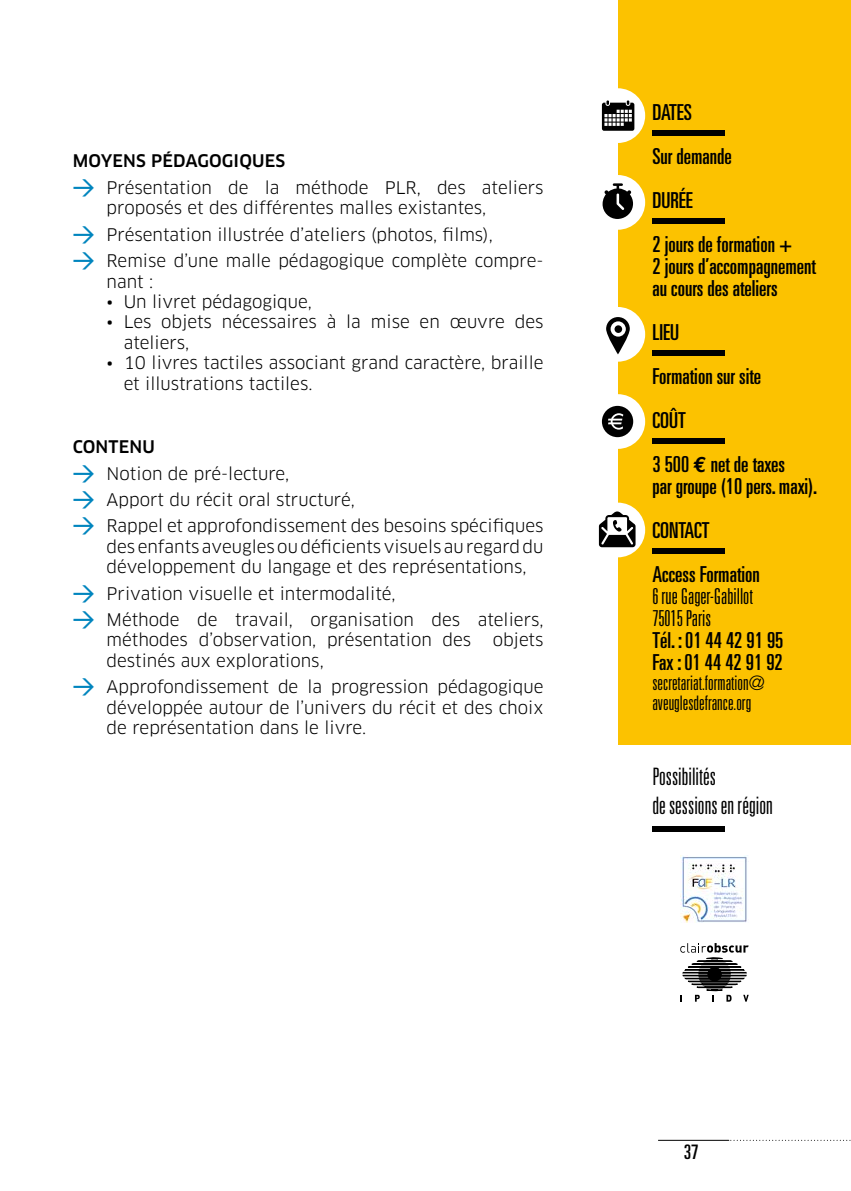
<style>
.page{position:relative;width:851px;height:1191px;background:#fff}
.page>*{position:absolute;margin:0;border:0;box-sizing:border-box;transform-origin:0 0}
.t1{font:300 ultra-condensed 24px/28.8px "Univers LT";color:#000}
.t2{font:ultra-condensed 22px/44px "Univers LT";color:#000}
.t3{font:300 ultra-condensed 22px/22px "Univers LT";color:#000}
.t4{font:300 ultra-condensed 20px/20px "Univers LT";color:#000}
.t5{font:ultra-condensed 20px "Univers LT";color:#000}
.t6{font:17px/20.4px "Clan OT";color:#000}
.t7{font:500 17px "Clan OT";letter-spacing:.01em;color:#000}
.s1{font-family:"DIN Pro";font-weight:500;font-size:22px;color:#0085be}
.s2{font-family:"Euro Mono";font-weight:700;font-stretch:normal}
</style>
<div class="page">
<hr style="left:658px;top:1139px;width:69px;height:1px;background:#000">
<svg style="left:727px;top:1139px;width:124px;height:1px"></svg>
<div style="left:618px;top:0;width:232px;height:744px;background:#fcc200"></div>
<div style="left:590px;top:307px;width:55px;height:55px;background:#fff;border-radius:50%"></div>
<svg style="left:606px;top:317px;width:23px;height:37px"></svg>
<div style="left:590px;top:88px;width:55px;height:55px;background:#fff;border-radius:50%"></div>
<svg style="left:601px;top:100px;width:33px;height:31px"></svg>
<div style="left:590px;top:394px;width:55px;height:55px;background:#fff;border-radius:50%"></div>
<div style="left:601px;top:406px;width:32px;height:31px;background:#000;border-radius:50%"></div>
<svg style="left:608px;top:413px;width:15px;height:16px"></svg>
<div style="left:590px;top:502px;width:55px;height:55px;background:#fff;border-radius:50%"></div>
<svg style="left:598px;top:511px;width:37px;height:36px"></svg>
<div style="left:590px;top:175px;width:55px;height:55px;background:#fff;border-radius:50%"></div>
<svg style="left:602px;top:183px;width:31px;height:36px"></svg>
<div style="left:652px;top:826px;width:72px;height:6px;background:#000"></div>
<div style="left:652px;top:130px;width:72px;height:6px;background:#000"></div>
<div style="left:652px;top:218px;width:72px;height:6px;background:#000"></div>
<div style="left:652px;top:350px;width:72px;height:6px;background:#000"></div>
<div style="left:652px;top:438px;width:72px;height:6px;background:#000"></div>
<div style="left:652px;top:548px;width:72px;height:6px;background:#000"></div>
<img style="left:680px;top:855px;width:68px;height:67px">
<svg style="left:680px;top:943px;width:68px;height:58px"></svg>
<p class="t7" style="left:73px;top:151px;width:214px">MOYENS PÉDAGOGIQUES</p>
<p class="t6" style="left:107px;top:177px;width:438px;text-indent:-34px"><span class="s1">→</span> Présentation de la méthode PLR, des ateliers proposés et des différentes malles existantes,</p>
<p class="t6" style="left:73px;top:224px;width:421px"><span class="s1">→</span> Présentation illustrée d’ateliers (photos, films),</p>
<p class="t6" style="left:107px;top:251px;width:438px;text-indent:-34px"><span class="s1">→</span> Remise d’une malle pédagogique complète compre&shy;nant :</p>
<p class="t6" style="left:107px;top:291px;width:207px">• Un livret pédagogique,</p>
<p class="t6" style="left:124px;top:312px;width:421px;text-indent:-17px">• Les objets nécessaires à la mise en œuvre des ateliers,</p>
<p class="t6" style="left:124px;top:353px;width:421px;text-indent:-17px">• 10 livres tactiles associant grand caractère, braille et illustrations tactiles.</p>
<p class="t7" style="left:73px;top:437px;width:84px">CONTENU</p>
<p class="t6" style="left:73px;top:463px;width:218px"><span class="s1">→</span> Notion de pré-lecture,</p>
<p class="t6" style="left:73px;top:489px;width:283px"><span class="s1">→</span> Apport du récit oral structuré,</p>
<p class="t6" style="left:107px;top:516px;width:438px;text-align:justify;text-indent:-34px"><span class="s1">→</span> Rappel et approfondissement des besoins spécifiques des enfants aveugles ou déficients visuels au regard du développement du langage et des représentations,</p>
<p class="t6" style="left:73px;top:583px;width:324px"><span class="s1">→</span> Privation visuelle et intermodalité,</p>
<p class="t6" style="left:107px;top:609px;width:438px;text-indent:-34px"><span class="s1">→</span> Méthode de travail, organisation des ateliers, méthodes d’observation, présentation des</p>
<p class="t6" style="left:492px;top:630px;width:52px">objets</p>
<p class="t6" style="left:107px;top:650px;width:218px">destinés aux explorations,</p>
<p class="t6" style="left:107px;top:677px;width:438px;text-align:justify;text-indent:-34px"><span class="s1">→</span> Approfondissement de la progression pédagogique développée autour de l’univers du récit et des choix de représentation dans le livre.</p>
<p class="t2" style="left:652px;top:90px;width:141px">DATES<br>Sur demande<br>DURÉE<br>2 jours de formation +</p>
<p class="t2" style="left:652px;top:255px;width:165px;line-height:22px">2 jours d’accompagnement au cours des ateliers</p>
<p class="t2" style="left:652px;top:310px;width:134px">LIEU<br>Formation sur site<br>COÛT<br>3 500 <span class="s2">e</span> net de taxes</p>
<p class="t2" style="left:652px;top:464px;width:166px">par groupe (10 pers. maxi).<br>CONTACT<br>Access Formation</p>
<p class="t3" style="left:652px;top:585px;width:102px">6 rue Gager-Gabillot<br>75015 Paris</p>
<p class="t2" style="left:652px;top:629px;width:132px;line-height:22px">Tél. : 01 44 42 91 95<br>Fax : 01 44 42 91 92</p>
<p class="t4" style="left:652px;top:673px;width:114px">secretariat.formation@ aveuglesdefrance.org</p>
<h1 class="t1" style="left:652px;top:762px;width:122px">Possibilités<br>de sessions en région</h1>
<p class="t5" style="left:683px;top:1140px;width:16px">37</p>
</div>
